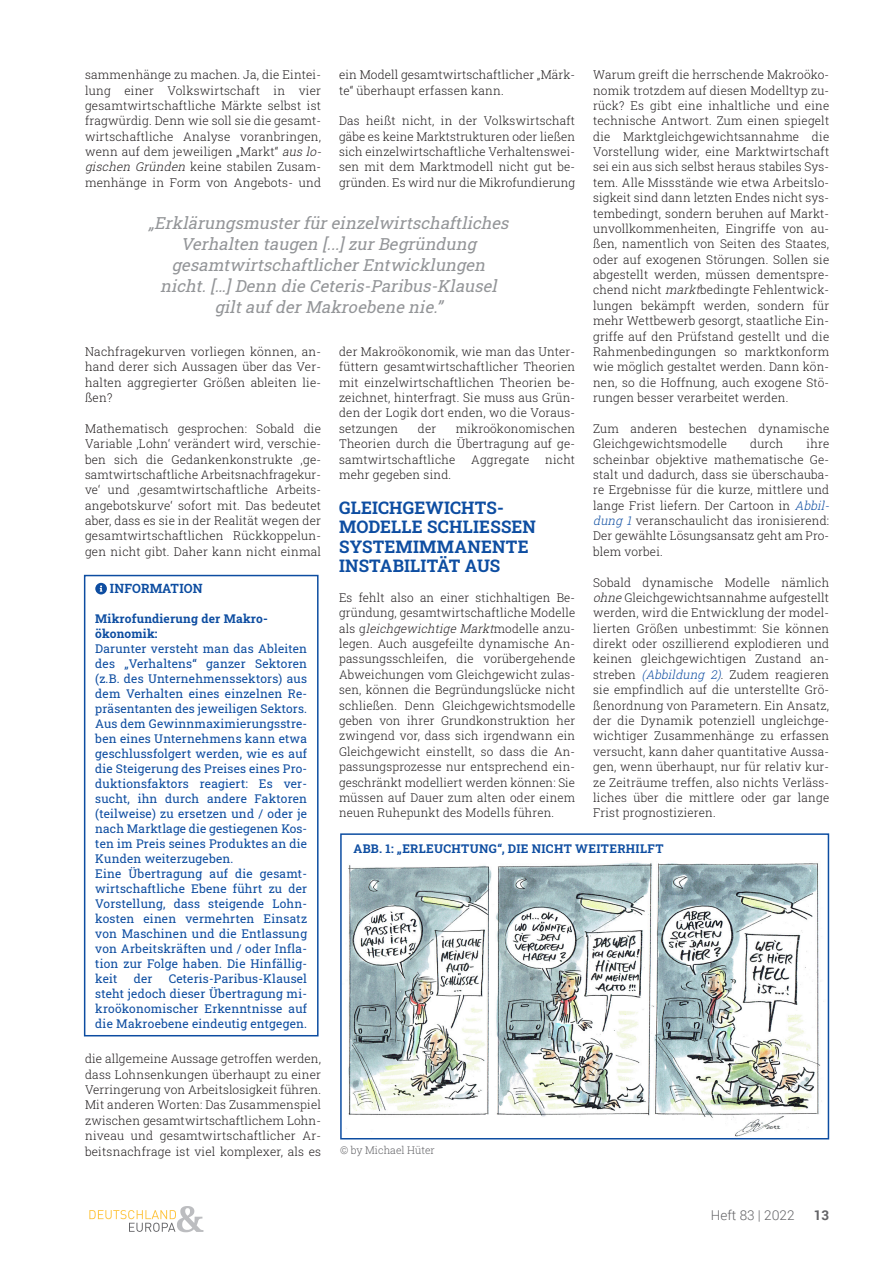
<style>
.page{position:relative;width:893px;height:1263px;background:#fff}
.page>*{position:absolute;margin:0;border:0;box-sizing:border-box;transform-origin:0 0}
.Zwischenüberschrifte{font:700 17.25px/19.5px "Roboto Slab";letter-spacing:.01em;color:#0d4da1}
.Zitate{font:italic 16.5px/21px "Roboto Slab";color:#939598;text-align:center}
.t1{font:300 13.5px "Roboto";color:#636366}
.t2{font:700 13.5px "Roboto";color:#636366}
.Infokasten{font:700 12.75px "Roboto Slab";letter-spacing:.015em;color:#0d4da1}
.Fließtext{font:300 12px/15.3px "Roboto Slab";letter-spacing:.015em;color:#231f20;text-align:justify}
.Infokasten-2{font:12px/15px "Roboto Slab";letter-spacing:.015em;color:#0d4da1;text-align:justify}
.Bildüberschriften{font:700 12px "Roboto Slab";letter-spacing:.03em;color:#0d4da1}
.Infokasten-3{font:700 12px/15px "Roboto Slab";letter-spacing:.015em;color:#0d4da1}
.Bildnachweis{font:300 10.5px "Roboto Slab";color:#636366}
.s1{font-style:italic}
.s2{font-style:italic;color:#0d4da1}
</style>
<div class="page">
<svg style="left:89px;top:1206px;width:114px;height:26px"></svg>
<div style="left:84px;top:575px;width:235px;height:461px;border:2px solid #0d4da1"></div>
<svg style="left:95px;top:583px;width:12px;height:11px"></svg>
<img style="left:346px;top:862px;width:478px;height:274px">
<div style="left:340px;top:833px;width:489px;height:306px;border:2px solid #0d4da1"></div>
<p class="Fließtext" style="left:339px;top:67px;width:238px">ein Modell gesamtwirtschaftlicher „Märk&shy;te“ überhaupt erfassen kann.</p>
<p class="Fließtext" style="left:339px;top:113px;width:238px">Das heißt nicht, in der Volkswirtschaft gäbe es keine Marktstrukturen oder ließen sich einzelwirtschaftliche Verhaltenswei&shy;sen mit dem Marktmodell nicht gut be&shy;gründen. Es wird nur die Mikrofundierung</p>
<p class="Fließtext" style="left:593px;top:67px;width:238px">Warum greift die herrschende Makroöko&shy;nomik trotzdem auf diesen Modelltyp zu&shy;rück? Es gibt eine inhaltliche und eine technische Antwort. Zum einen spiegelt die Marktgleichgewichtsannahme die Vorstellung wider, eine Marktwirtschaft sei ein aus sich selbst heraus stabiles Sys&shy;tem. Alle Missstände wie etwa Arbeitslo&shy;sigkeit sind dann letzten Endes nicht sys&shy;tembedingt, sondern beruhen auf Markt&shy;unvollkommenheiten, Eingriffe von au&shy;ßen, namentlich von Seiten des Staates, oder auf exogenen Störungen. Sollen sie abgestellt werden, müssen dementspre&shy;chend nicht <span class="s1">markt</span>bedingte Fehlentwick&shy;lungen bekämpft werden, sondern für mehr Wettbewerb gesorgt, staatliche Ein&shy;griffe auf den Prüfstand gestellt und die Rahmenbedingungen so marktkonform wie möglich gestaltet werden. Dann kön&shy;nen, so die Hoffnung, auch exogene Stö&shy;rungen besser verarbeitet werden.</p>
<p class="Fließtext" style="left:593px;top:420px;width:238px">Zum anderen bestechen dynamische<br>Gleichgewichtsmodelle</p>
<p class="Fließtext" style="left:85px;top:67px;width:241px;text-align:left">sammenhänge zu machen. Ja, die Eintei&shy;lung einer Volkswirtschaft in vier gesamtwirtschaftliche Märkte selbst ist fragwürdig. Denn wie soll sie die gesamt&shy;wirtschaftliche Analyse voranbringen, wenn auf dem jeweiligen „Markt“ <span class="s1">aus lo&shy;gischen Gründen</span> keine stabilen Zusam&shy;menhänge in Form von Angebots- und</p>
<p class="Zitate" style="left:148px;top:212px;width:366px">„Erklärungsmusterfüreinzelwirtschaftliches Verhalten taugen [...]zurBegründung gesamtwirtschaftlicherEntwicklungen nicht.[…]Denn die Ceteris-Paribus-Klausel giltaufderMakroebene nie.”</p>
<p class="Fließtext" style="left:85px;top:344px;width:238px">Nachfragekurven vorliegen können, an&shy;hand derer sich Aussagen über das Ver&shy;halten aggregierter Größen ableiten lie&shy;ßen?</p>
<p class="Fließtext" style="left:85px;top:420px;width:238px">Mathematisch gesprochen: Sobald die Variable ‚Lohn‘ verändert wird, verschie&shy;ben sich die Gedankenkonstrukte ‚ge&shy;samtwirtschaftliche Arbeitsnachfragekur&shy;ve‘ und ‚gesamtwirtschaftliche Arbeits&shy;angebotskurve‘ sofort mit. Das bedeutet aber, dass es sie in der Realität wegen der gesamtwirtschaftlichen Rückkoppelun&shy;gen nicht gibt. Daher kann nicht einmal</p>
<p class="Fließtext" style="left:339px;top:344px;width:238px">der Makroökonomik, wie man das Unter&shy;füttern gesamtwirtschaftlicher Theorien mit einzelwirtschaftlichen Theorien be&shy;zeichnet, hinterfragt. Sie muss aus Grün&shy;den der Logik dort enden, wo die Voraus&shy;setzungen</p>
<p class="Fließtext" style="left:339px;top:420px;width:238px;text-indent:117px">mikroökonomischen Theorien durch die Übertragung auf ge&shy;samtwirtschaftliche</p>
<p class="Fließtext" style="left:418px;top:420px;width:20px">der</p>
<p class="Fließtext" style="left:593px;top:436px;width:241px;text-align:left;text-indent:213px">ihre scheinbar objektive mathematische Ge&shy;stalt und dadurch, dass sie überschauba&shy;re Ergebnisse für die kurze, mittlere und lange Frist liefern. Der Cartoon in <span class="s2">Abbil&shy;dung 1</span> veranschaulicht das ironisierend:<br>Der gewählte Lösungsansatz geht am Pro&shy;blem vorbei.</p>
<p class="Fließtext" style="left:593px;top:574px;width:238px">Sobald dynamische Modelle nämlich <span class="s1">ohne</span> Gleichgewichtsannahme aufgestellt werden, wird die Entwicklung der model&shy;lierten Größen unbestimmt: Sie können direkt oder oszillierend explodieren und keinen gleichgewichtigen Zustand an&shy;streben <span class="s2">(Abbildung 2)</span>. Zudem reagieren sie empfindlich auf die unterstellte Grö&shy;ßenordnung von Parametern. Ein Ansatz, der die Dynamik potenziell ungleichge&shy;wichtiger Zusammenhänge zu erfassen versucht, kann daher quantitative Aussa&shy;gen, wenn überhaupt, nur für relativ kur&shy;ze Zeiträume treffen, also nichts Verläss&shy;liches über die mittlere oder gar lange Frist prognostizieren.</p>
<p class="Fließtext" style="left:750px;top:436px;width:35px">durch</p>
<p class="Fließtext" style="left:471px;top:451px;width:60px">Aggregate</p>
<p class="Fließtext" style="left:545px;top:451px;width:31px">nicht</p>
<p class="Fließtext" style="left:339px;top:467px;width:114px">mehr gegeben sind.</p>
<p class="Zwischenüberschrifte" style="left:339px;top:497px;width:198px">GLEICHGEWICHTS-<br>MODELLE SCHLIESSEN<br>SYSTEMIMMANENTE<br>INSTABILITÄT AUS</p>
<p class="Fließtext" style="left:339px;top:590px;width:238px">Es fehlt also an einer stichhaltigen Be&shy;gründung, gesamtwirtschaftliche Modelle a l s g <span class="s1">leichgewichtige Markt</span>m o d e l l e a n z u - legen. Auch ausgefeilte dynamische An&shy;passungsschleifen, die vorübergehende Abweichungen vom Gleichgewicht zulas&shy;sen, können die Begründungslücke nicht schließen. Denn Gleichgewichtsmodelle geben von ihrer Grundkonstruktion her zwingend vor, dass sich irgendwann ein Gleichgewicht einstellt, so dass die An&shy;passungsprozesse nur entsprechend ein&shy;geschränkt modelliert werden können: Sie müssen auf Dauer zum alten oder einem neuen Ruhepunkt des Modells führen.</p>
<p class="Infokasten" style="left:110px;top:580px;width:94px">INFORMATION</p>
<p class="Infokasten-3" style="left:95px;top:611px;width:174px">Mikrofundierung der Makro&shy;ökonomik:</p>
<p class="Infokasten-2" style="left:95px;top:641px;width:213px">Darunter versteht man das Ableiten des „Verhaltens“ ganzer Sektoren (z.B. des Unternehmenssektors) aus dem Verhalten eines einzelnen Re&shy;präsentanten des jeweiligen Sektors.<br>Aus dem Gewinnmaximierungsstre&shy;ben eines Unternehmens kann etwa geschlussfolgert werden, wie es auf die Steigerung des Preises eines Pro&shy;duktionsfaktors reagiert: Es ver&shy;sucht, ihn durch andere Faktoren (teilweise) zu ersetzen und / oder je nach Marktlage die gestiegenen Kos&shy;ten im Preis seines Produktes an die Kunden weiterzugeben.</p>
<p class="Infokasten-2" style="left:95px;top:866px;width:213px">Eine Übertragung auf die gesamt&shy;wirtschaftliche Ebene führt zu der Vorstellung, dass steigende Lohn&shy;kosten einen vermehrten Einsatz von Maschinen und die Entlassung von Arbeitskräften und / oder Infla&shy;tion zur Folge haben. Die Hinfällig&shy;keit</p>
<p class="Bildüberschriften" style="left:354px;top:840px;width:311px">ABB. 1: „ERLEUCHTUNG“, DIE NICHT WEITERHILFT</p>
<p class="Infokasten-2" style="left:95px;top:971px;width:213px;text-indent:73px">Ceteris-Paribus-Klausel steht jedoch dieser Übertragung mi&shy;kroökonomischer Erkenntnisse auf die Makroebene eindeutig entgegen.</p>
<p class="Infokasten-2" style="left:134px;top:971px;width:20px">der</p>
<p class="Fließtext" style="left:85px;top:1051px;width:238px">die allgemeine Aussage getroffen werden, dass Lohnsenkungen überhaupt zu einer Verringerung von Arbeitslosigkeit führen.<br>Mit anderen Worten: Das Zusammenspiel zwischen gesamtwirtschaftlichem Lohn&shy;niveau und gesamtwirtschaftlicher Ar&shy;beitsnachfrage ist viel komplexer, als es</p>
<p class="Bildnachweis" style="left:340px;top:1143px;width:96px">© by Michael Hüter</p>
<p class="t1" style="left:711px;top:1206px;width:85px">Heft 83 | 2022</p>
<p class="t2" style="left:814px;top:1206px;width:17px">13</p>
</div>
